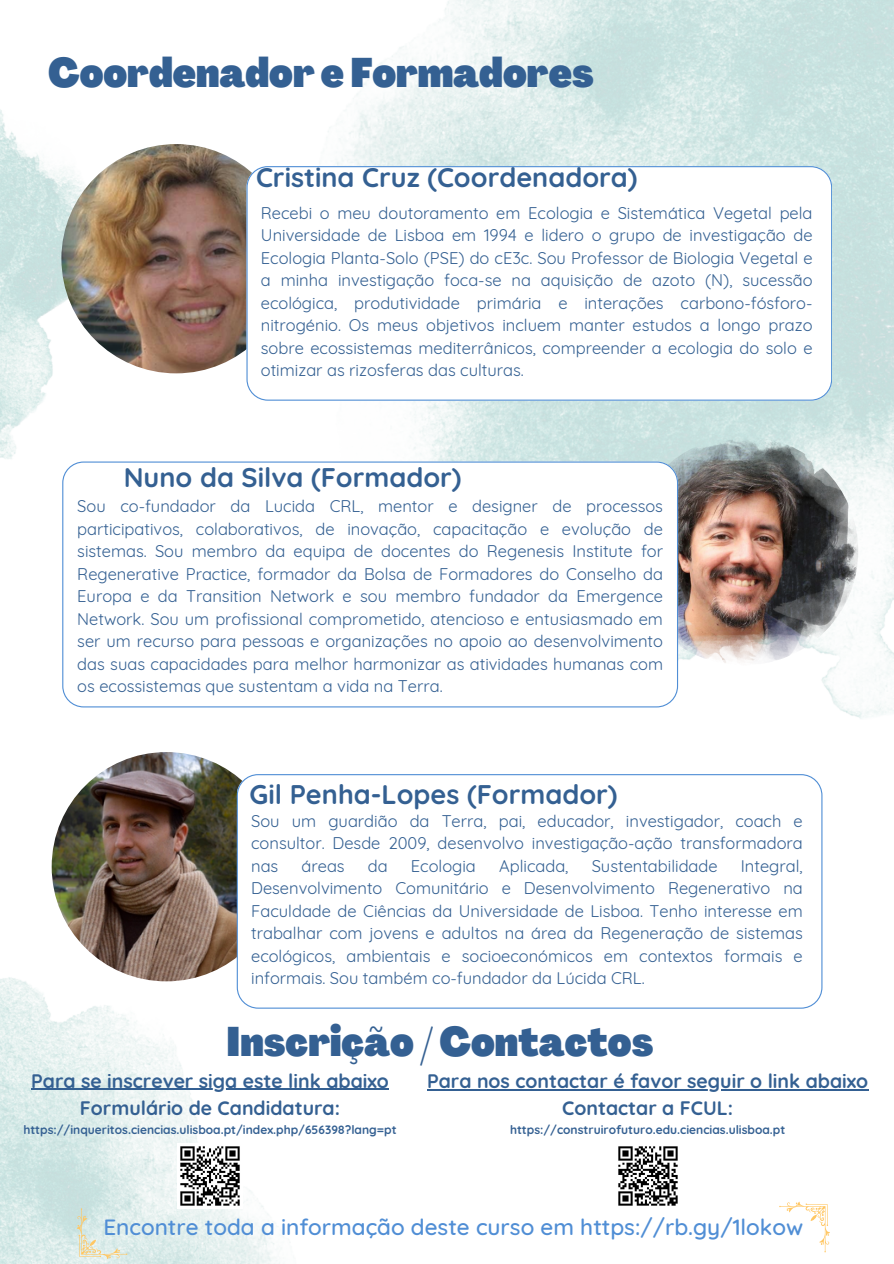
<style>
.page{position:relative;width:894px;height:1264px;background:#fff}
.page>*{position:absolute;margin:0;border:0;box-sizing:border-box;transform-origin:0 0}
.t1{font:900 condensed 40.5px "Agrandir";color:#346092}
.t2{font:700 27px "Quicksand";color:#346092}
.t3{font:500 22.5px "Quicksand";color:#508ed5}
.t4{font:700 19.5px "Quicksand";color:#346092}
.t5{font:16.5px/22.5px "Quicksand";color:#346092;text-align:justify}
.t6{font:700 12px "Quicksand";color:#346092}
</style>
<div class="page">
<img style="left:315px;top:0;width:578px;height:719px">
<img style="left:0;top:109px;width:118px;height:350px">
<img style="left:0;top:973px;width:300px;height:290px">
<img style="left:61px;top:144px;width:230px;height:229px;border-radius:50%">
<svg style="left:246px;top:166px;width:585px;height:234px"></svg>
<img style="left:628px;top:436px;width:230px;height:229px;border-radius:50%">
<svg style="left:62px;top:461px;width:616px;height:246px"></svg>
<img style="left:52px;top:752px;width:229px;height:229px;border-radius:50%">
<svg style="left:237px;top:774px;width:585px;height:234px"></svg>
<svg style="left:779px;top:1201px;width:50px;height:51px"></svg>
<svg style="left:77px;top:1208px;width:50px;height:50px;background:#dde7dc"></svg>
<img style="left:618px;top:1146px;width:60px;height:60px">
<img style="left:177px;top:1143px;width:66px;height:65px">
<hr style="left:31px;top:1088px;width:358px;height:1px;background:#346092">
<hr style="left:427px;top:1089px;width:441px;height:1px;background:#346092">
<p class="t1" style="left:48px;top:57px;width:547px">Coordenador e Formadores</p>
<h4 class="t2" style="left:256px;top:160px;width:383px">Cristina Cruz (Coordenadora)</h4>
<p class="t5" style="left:261px;top:201px;width:553px">Recebi o meu doutoramento em Ecologia e Sistemática Vegetal pela Universidade de Lisboa em 1994 e lidero o grupo de investigação de Ecologia Planta-Solo (PSE) do cE3c. Sou Professor de Biologia Vegetal e a minha investigação foca-se na aquisição de azoto (N), sucessão ecológica, produtividade primária e interações carbono-fósforo&shy;nitrogénio. Os meus objetivos incluem manter estudos a longo prazo sobre ecossistemas mediterrânicos, compreender a ecologia do solo e otimizar as rizosferas das culturas.</p>
<h2 class="t2" style="left:124px;top:460px;width:339px">Nuno da Silva (Formador)</h2>
<h4 class="t5" style="left:77px;top:494px;width:587px">Sou co-fundador da Lucida CRL, mentor e designer de processos participativos, colaborativos, de inovação, capacitação e evolução de sistemas. Sou membro da equipa de docentes do Regenesis Institute for Regenerative Practice, formador da Bolsa de Formadores do Conselho da Europa e da Transition Network e sou membro fundador da Emergence Network. Sou um profissional comprometido, atencioso e entusiasmado em ser um recurso para pessoas e organizações no apoio ao desenvolvimento das suas capacidades para melhor harmonizar as atividades humanas com os ecossistemas que sustentam a vida na Terra.</h4>
<p class="t2" style="left:249px;top:777px;width:369px">Gil Penha-Lopes (Formador)</p>
<p class="t5" style="left:251px;top:809px;width:553px">Sou um guardião da Terra, pai, educador, investigador, coach e consultor. Desde 2009, desenvolvo investigação-ação transformadora nas</p>
<p class="t5" style="left:251px;top:854px;width:553px;text-indent:489px">Integral, Desenvolvimento Comunitário e Desenvolvimento Regenerativo na Faculdade de Ciências da Universidade de Lisboa. Tenho interesse em trabalhar com jovens e adultos na área da Regeneração de sistemas ecológicos, ambientais e socioeconómicos em contextos formais e informais. Sou também co-fundador da Lúcida CRL.</p>
<p class="t5" style="left:301px;top:854px;width:45px">áreas</p>
<p class="t5" style="left:368px;top:854px;width:21px">da</p>
<p class="t5" style="left:411px;top:854px;width:66px">Ecologia</p>
<p class="t5" style="left:499px;top:854px;width:71px">Aplicada,</p>
<p class="t5" style="left:591px;top:854px;width:127px">Sustentabilidade</p>
<p class="t1" style="left:226px;top:1025px;width:428px">Inscrição / Contactos</p>
<p class="t4" style="left:427px;top:1068px;width:442px">Para nos contactar é favor seguir o link abaixo</p>
<p class="t4" style="left:562px;top:1095px;width:172px">Contactar a FCUL:</p>
<p class="t6" style="left:510px;top:1122px;width:277px">https://construirofuturo.edu.ciencias.ulisboa.pt</p>
<p class="t4" style="left:31px;top:1068px;width:359px">Para se inscrever siga este link abaixo</p>
<p class="t4" style="left:80px;top:1095px;width:261px">Formulário de Candidatura:</p>
<h1 class="t6" style="left:23px;top:1121px;width:375px">https://inqueritos.ciencias.ulisboa.pt/index.php/656398?lang=pt</h1>
<h4 class="t3" style="left:103px;top:1212px;width:701px">Encontre toda a informação deste curso em https://rb.gy/1lokow</h4>
</div>
